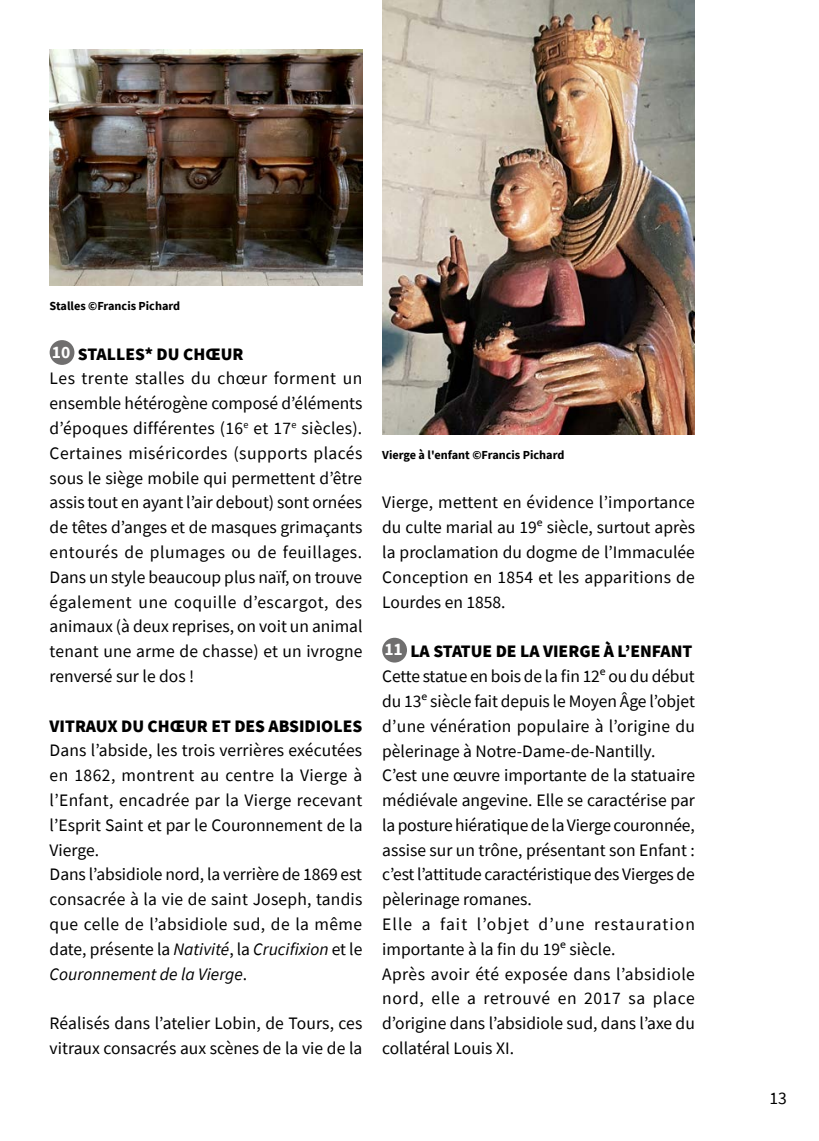
<style>
.page{position:relative;width:819px;height:1141px;background:#fff}
.page>*{position:absolute;margin:0;border:0;box-sizing:border-box;transform-origin:0 0}
.t1{font:17.5px/24.8px "Source Sans Pro";color:#000}
.t2{font:900 17.5px "Source Sans Pro";color:#000}
.t3{font:700 12.25px "Source Sans Pro";color:#000}
.s1{font-weight:700;color:#fff}
.s2{font-weight:900}
.s3{font-style:italic}
</style>
<div class="page">
<div style="left:50px;top:340px;width:24px;height:25px;background:#706f6f;border-radius:50%"></div>
<div style="left:382px;top:638px;width:25px;height:25px;background:#706f6f;border-radius:50%"></div>
<img style="left:50px;top:50px;width:312px;height:235px">
<img style="left:382px;top:0;width:312px;height:434px">
<p class="t3" style="left:50px;top:298px;width:132px">Stalles ©Francis Pichard</p>
<p class="t1" style="left:50px;top:341px;width:314px"><span class="s1">10</span> <span class="s2">STALLES* DU CHŒUR<br></span>Les trente stalles du chœur forment un ensemble hétérogène composé d’éléments d’époques différentes (16<sup>e</sup> et 17<sup>e</sup> siècles).<br>Certaines miséricordes (supports placés sous le siège mobile qui permettent d’être assis tout en ayant l’air debout) sont ornées de têtes d’anges et de masques grimaçants entourés de plumages ou de feuillages.<br>Dans un style beaucoup plus naïf, on trouve également une coquille d’escargot, des animaux (à deux reprises, on voit un animal tenant une arme de chasse) et un ivrogne renversé sur le dos !</p>
<p class="t2" style="left:50px;top:714px;width:314px">VITRAUX DU CHŒUR ET DES ABSIDIOLES</p>
<p class="t1" style="left:50px;top:738px;width:314px">Dans l’abside, les trois verrières exécutées en 1862, montrent au centre la Vierge à l’Enfant, encadrée par la Vierge recevant l’Esprit Saint et par le Couronnement de la Vierge.<br>Dans l’absidiole nord, la verrière de 1869 est consacrée à la vie de saint Joseph, tandis que celle de l’absidiole sud, de la même date, présente la <span class="s3">Nativité</span>, la <span class="s3">Crucifixion</span> et le <span class="s3">Couronnement de la Vierge</span>.</p>
<p class="t1" style="left:50px;top:1011px;width:314px">Réalisés dans l’atelier Lobin, de Tours, ces vitraux consacrés aux scènes de la vie de la</p>
<p class="t3" style="left:382px;top:446px;width:184px">Vierge à l'enfant ©Francis Pichard</p>
<p class="t1" style="left:382px;top:490px;width:314px;text-align:justify">Vierge, mettent en évidence l’importance du culte marial au 19ᵉ siècle, surtout après la proclamation du dogme de l’Immaculée Conception en 1854 et les apparitions de Lourdes en 1858.</p>
<p class="t1" style="left:382px;top:639px;width:314px"><span class="s1">11</span> <span class="s2">LA STATUE DE LA VIERGE À L’ENFANT </span>Cette statue en bois de la fin 12ᵉ ou du début du 13ᵉ siècle fait depuis le Moyen Âge l’objet d’une vénération populaire à l’origine du pèlerinage à Notre-Dame-de-Nantilly.<br>C’est une œuvre importante de la statuaire médiévale angevine. Elle se caractérise par la posture hiératique de la Vierge couronnée, assise sur un trône, présentant son Enfant : c’est l’attitude caractéristique des Vierges de pèlerinage romanes.<br>Elle a fait l’objet d’une restauration importante à la fin du 19ᵉ siècle.<br>Après avoir été exposée dans l’absidiole nord, elle a retrouvé en 2017 sa place d’origine dans l’absidiole sud, dans l’axe du collatéral Louis XI.</p>
<p class="t1" style="left:769px;top:1085px;width:19px">13</p>
</div>
